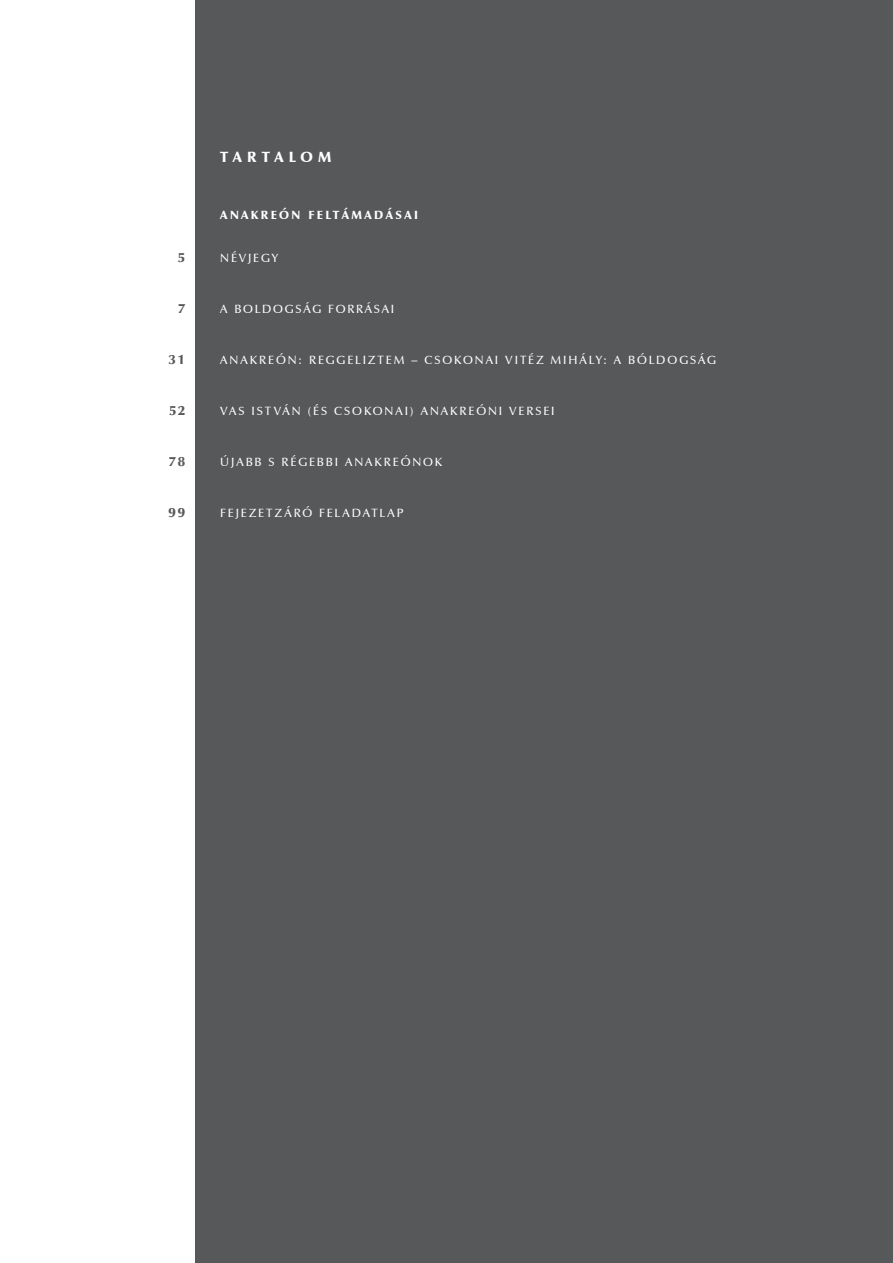
<style>
.page{position:relative;width:893px;height:1263px;background:#fff}
.page>*{position:absolute;margin:0;border:0;box-sizing:border-box;transform-origin:0 0}
.t1{font:15px "Zapf Humanist 601 Ult PFL";letter-spacing:.35em;color:#fff}
.t2{font:13.5px "Zapf Humanist 601 Ult PFL";letter-spacing:.145em;color:#57585a}
.t3{font:12px "Zapf Humanist 601 Dm PFL";letter-spacing:.16em;color:#fff}
.t4{font:12px "Zapf Humanist 601 Ult PFL";letter-spacing:.2em;color:#fff}
</style>
<div class="page">
<div style="left:196px;top:0;width:697px;height:1263px;background:#57585a"></div>
<p class="t1" style="left:220px;top:147px;width:113px">TARTALOM</p>
<p class="t4" style="left:220px;top:207px;width:199px">ANAKREÓN FELTÁMADÁSAI</p>
<p class="t2" style="left:178px;top:249px;width:9px">5</p>
<p class="t3" style="left:220px;top:251px;width:59px">NÉVJEGY</p>
<p class="t2" style="left:178px;top:300px;width:9px">7</p>
<p class="t3" style="left:220px;top:302px;width:176px">A BOLDOGSÁG FORRÁSAI</p>
<p class="t2" style="left:168px;top:351px;width:18px">31</p>
<p class="t3" style="left:220px;top:353px;width:497px">ANAKREÓN: REGGELIZTEM – CSOKONAI VITÉZ MIHÁLY: A BÓLDOGSÁG</p>
<p class="t2" style="left:169px;top:402px;width:18px">52</p>
<p class="t3" style="left:220px;top:404px;width:336px">VAS ISTVÁN (ÉS CSOKONAI) ANAKREÓNI VERSEI</p>
<p class="t2" style="left:169px;top:453px;width:18px">78</p>
<p class="t3" style="left:220px;top:455px;width:223px">ÚJABB S RÉGEBBI ANAKREÓNOK</p>
<p class="t2" style="left:168px;top:504px;width:18px">99</p>
<p class="t3" style="left:220px;top:506px;width:185px">FEJEZETZÁRÓ FELADATLAP</p>
</div>
